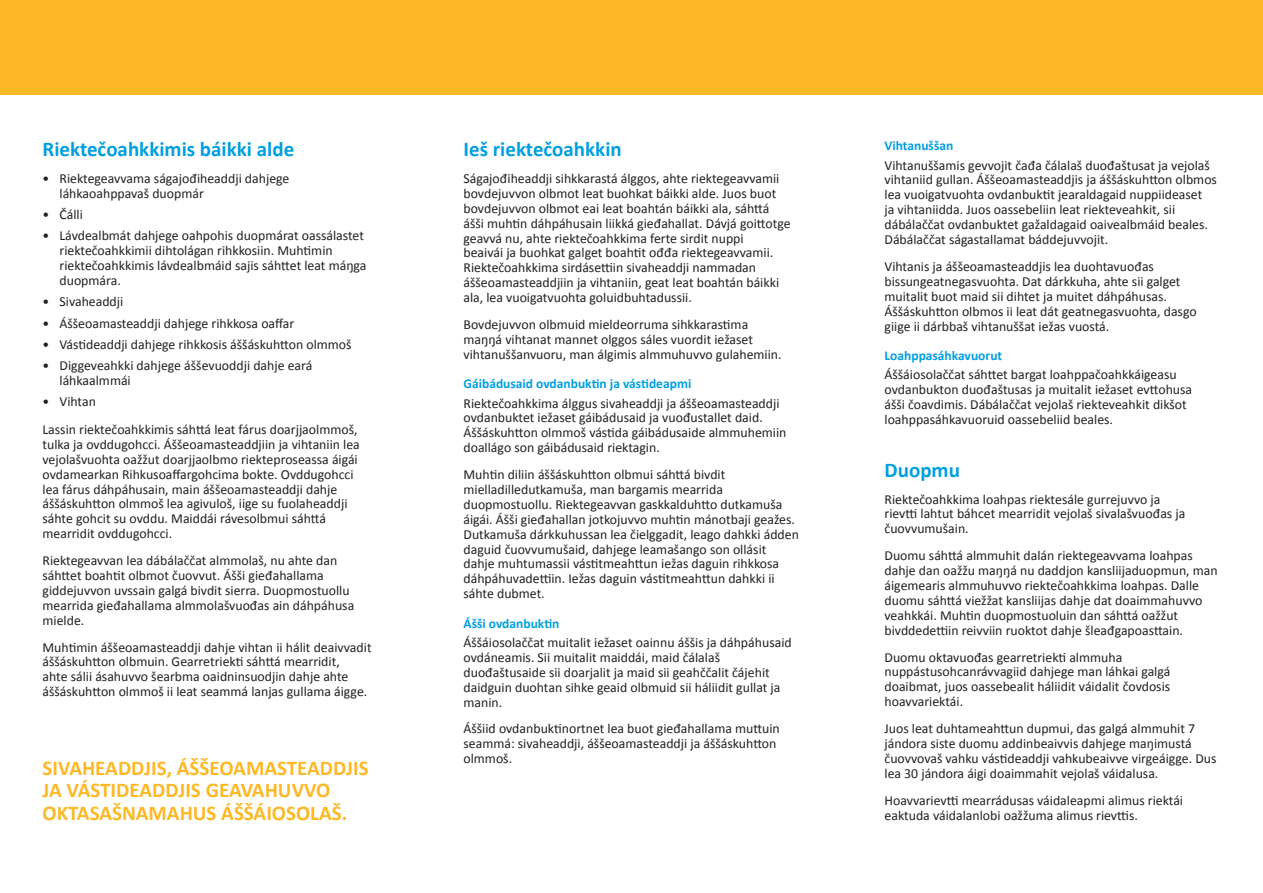
<style>
.page{position:relative;width:1263px;height:893px;background:#fff}
.page>*{position:absolute;margin:0;border:0;box-sizing:border-box;transform-origin:0 0}
.t1{font:700 21px/22.6px "Calibri";color:#fcb825}
.t2{font:700 21px "Calibri";color:#009fdf}
.t3{font:13.8px/14.9px "Calibri";color:#231f20}
.t4{font:700 13.5px "Calibri";color:#009fdf}
</style>
<div class="page">
<div style="left:0;top:0;width:1263px;height:95px;background:#fcb825"></div>
<h2 class="t2" style="left:43px;top:136px;width:253px">Riektečoahkkimis báikki alde</h2>
<p class="t3" style="left:60px;top:170px;width:231px;text-indent:-17px">• Riektegeavvama ságajođiheaddji dahjege láhkaoahppavaš duopmár</p>
<p class="t3" style="left:43px;top:206px;width:42px">• Čálli</p>
<p class="t3" style="left:60px;top:228px;width:308px;text-indent:-17px">• Lávdealbmát dahjege oahpohis duopmárat oassálastet riektečoahkkimii dihtolágan rihkkosiin. Muhtimin riektečoahkkimis lávdealbmáid sajis sáhttet leat máŋga duopmára.</p>
<p class="t3" style="left:43px;top:294px;width:82px">• Sivaheaddji</p>
<p class="t3" style="left:43px;top:315px;width:253px">• Áššeoamasteaddji dahjege rihkkosa oaffar</p>
<p class="t3" style="left:43px;top:336px;width:311px">• Vástideaddji dahjege rihkkosis áššáskuhtton olmmoš</p>
<p class="t3" style="left:60px;top:357px;width:254px;text-indent:-17px">• Diggeveahkki dahjege ášševuoddji dahje eará láhkaalmmái</p>
<p class="t3" style="left:43px;top:394px;width:55px">• Vihtan</p>
<p class="t3" style="left:43px;top:421px;width:319px">Lassin riektečoahkkimis sáhttá leat fárus doarjjaolmmoš, tulka ja ovddugohcci. Áššeoamasteaddjiin ja vihtaniin lea vejolašvuohta oažžut doarjjaolbmo riekteproseassa áigái ovdamearkan Rihkusoaffargohcima bokte. Ovddugohcci lea fárus dáhpáhusain, main áššeoamasteaddji dahje áššáskuhtton olmmoš lea agivuloš, iige su fuolaheaddji sáhte gohcit su ovddu. Maiddái rávesolbmui sáhttá mearridit ovddugohcci.</p>
<p class="t3" style="left:43px;top:552px;width:313px">Riektegeavvan lea dábálaččat almmolaš, nu ahte dan sáhttet boahtit olbmot čuovvut. Ášši gieđahallama giddejuvvon uvssain galgá bivdit sierra. Duopmostuollu mearrida gieđahallama almmolašvuođas ain dáhpáhusa mielde.</p>
<p class="t3" style="left:43px;top:639px;width:331px">Muhtimin áššeoamasteaddji dahje vihtan ii hálit deaivvadit áššáskuhtton olbmuin. Gearretriekti sáhttá mearridit,<br>ahte sálii ásahuvvo šearbma oaidninsuodjin dahje ahte áššáskuhtton olmmoš ii leat seammá lanjas gullama áigge.</p>
<p class="t1" style="left:43px;top:755px;width:328px">SIVAHEADDJIS, ÁŠŠEOAMASTEADDJIS<br>JA VÁSTIDEADDJIS GEAVAHUVVO<br>OKTASAŠNAMAHUS ÁŠŠÁIOSOLAŠ.</p>
<h2 class="t2" style="left:463px;top:136px;width:160px">Ieš riektečoahkkin</h2>
<p class="t3" style="left:463px;top:170px;width:329px">Ságajođiheaddji sihkkarastá álggos, ahte riektegeavvamii bovdejuvvon olbmot leat buohkat báikki alde. Juos buot bovdejuvvon olbmot eai leat boahtán báikki ala, sáhttá ášši muhtin dáhpáhusain liikká gieđahallat. Dávjá goittotge geavvá nu, ahte riektečoahkkima ferte sirdit nuppi<br>beaivái ja buohkat galget boahtit ođđa riektegeavvamii.<br>Riektečoahkkima sirdásettiin sivaheaddji nammadan áššeoamasteaddjiin ja vihtaniin, geat leat boahtán báikki ala, lea vuoigatvuohta goluidbuhtadussii.</p>
<p class="t3" style="left:463px;top:316px;width:320px">Bovdejuvvon olbmuid mieldeorruma sihkkarastima maŋŋá vihtanat mannet olggos sáles vuordit iežaset vihtanuššanvuoru, man álgimis almmuhuvvo gulahemiin.</p>
<h3 class="t4" style="left:463px;top:375px;width:229px">Gáibádusaid ovdanbuktin ja vástideapmi</h3>
<p class="t3" style="left:463px;top:395px;width:324px">Riektečoahkkima álggus sivaheaddji ja áššeoamasteaddji ovdanbuktet iežaset gáibádusaid ja vuođustallet daid.<br>Áššáskuhtton olmmoš vástida gáibádusaide almmuhemiin doallágo son gáibádusaid riektagin.</p>
<p class="t3" style="left:463px;top:466px;width:337px">Muhtin diliin áššáskuhtton olbmui sáhttá bivdit mielladilledutkamuša, man bargamis mearrida duopmostuollu. Riektegeavvan gaskkalduhtto dutkamuša áigái. Ášši gieđahallan jotkojuvvo muhtin mánotbaji geažes.<br>Dutkamuša dárkkuhussan lea čielggadit, leago dahkki ádden daguid čuovvumušaid, dahjege leamašango son ollásit dahje muhtumassii vástitmeahttun iežas daguin rihkkosa dáhpáhuvadettiin. Iežas daguin vástitmeahttun dahkki ii sáhte dubmet.</p>
<h3 class="t4" style="left:463px;top:615px;width:97px">Ášši ovdanbuktin</h3>
<p class="t3" style="left:463px;top:634px;width:330px">Áššáiosolaččat muitalit iežaset oainnu áššis ja dáhpáhusaid ovdáneamis. Sii muitalit maiddái, maid čálalaš duođaštusaide sii doarjalit ja maid sii geahččalit čájehit daidguin duohtan sihke geaid olbmuid sii háliidit gullat ja manin.</p>
<p class="t3" style="left:463px;top:721px;width:318px">Áššiid ovdanbuktinortnet lea buot gieđahallama muttuin seammá: sivaheaddji, áššeoamasteaddji ja áššáskuhtton olmmoš.</p>
<h3 class="t4" style="left:884px;top:138px;width:70px">Vihtanuššan</h3>
<p class="t3" style="left:884px;top:157px;width:334px">Vihtanuššamis gevvojit čađa čálalaš duođaštusat ja vejolaš vihtaniid gullan. Áššeoamasteaddjis ja áššáskuhtton olbmos lea vuoigatvuohta ovdanbuktit jearaldagaid nuppiideaset<br>ja vihtaniidda. Juos oassebeliin leat riekteveahkit, sii dábálaččat ovdanbuktet gažaldagaid oaivealbmáid beales.<br>Dábálaččat ságastallamat báddejuvvojit.</p>
<p class="t3" style="left:884px;top:258px;width:314px">Vihtanis ja áššeoamasteaddjis lea duohtavuođas bissungeatnegasvuohta. Dat dárkkuha, ahte sii galget muitalit buot maid sii dihtet ja muitet dáhpáhusas.<br>Áššáskuhtton olbmos ii leat dát geatnegasvuohta, dasgo giige ii dárbbaš vihtanuššat iežas vuostá.</p>
<h3 class="t4" style="left:884px;top:347px;width:119px">Loahppasáhkavuorut</h3>
<p class="t3" style="left:884px;top:367px;width:309px">Áššáiosolaččat sáhttet bargat loahppačoahkkáigeasu ovdanbukton duođaštusas ja muitalit iežaset evttohusa ášši čoavdimis. Dábálaččat vejolaš riekteveahkit dikšot loahppasáhkavuoruid oassebeliid beales.</p>
<h2 class="t2" style="left:884px;top:457px;width:77px">Duopmu</h2>
<p class="t3" style="left:884px;top:491px;width:302px">Riektečoahkkima loahpas riektesále gurrejuvvo ja rievtti lahtut báhcet mearridit vejolaš sivalašvuođas ja čuovvumušain.</p>
<p class="t3" style="left:884px;top:547px;width:335px">Duomu sáhttá almmuhit dalán riektegeavvama loahpas dahje dan oažžu maŋŋá nu daddjon kansliijaduopmun, man áigemearis almmuhuvvo riektečoahkkima loahpas. Dalle duomu sáhttá viežžat kansliijas dahje dat doaimmahuvvo veahkkái. Muhtin duopmostuoluin dan sáhttá oažžut bivddedettiin reivviin ruoktot dahje šleađgapoasttain.</p>
<p class="t3" style="left:884px;top:649px;width:287px">Duomu oktavuođas gearretriekti almmuha nuppástusohcanrávvagiid dahjege man láhkai galgá doaibmat, juos oassebealit háliidit váidalit čovdosis hoavvariektái.</p>
<p class="t3" style="left:884px;top:720px;width:333px">Juos leat duhtameahttun dupmui, das galgá almmuhit 7 jándora siste duomu addinbeaivvis dahjege maŋimustá čuovvovaš vahku vástideaddji vahkubeaivve virgeáigge. Dus lea 30 jándora áigi doaimmahit vejolaš váidalusa.</p>
<p class="t3" style="left:884px;top:792px;width:300px">Hoavvarievtti mearrádusas váidaleapmi alimus riektái eaktuda váidalanlobi oažžuma alimus rievttis.</p>
</div>
